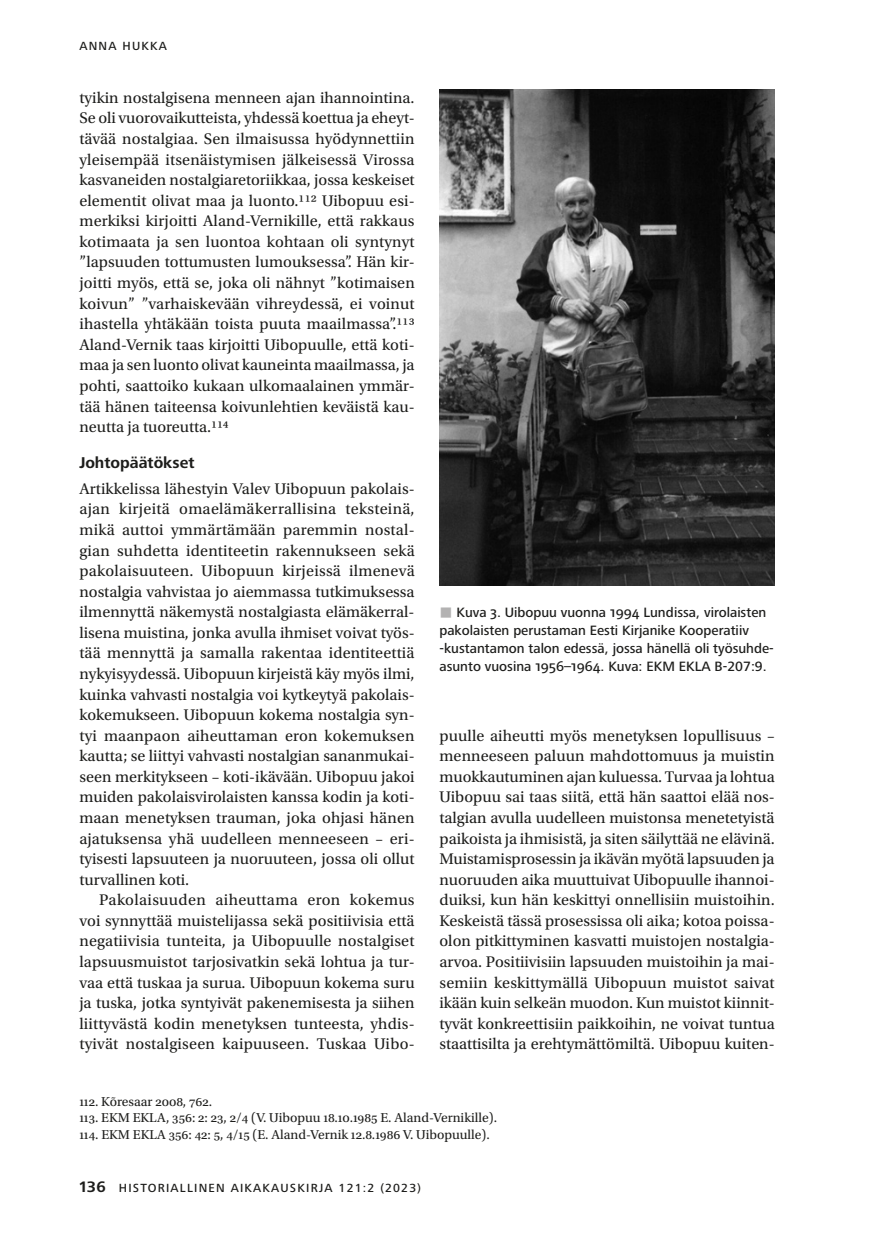
<style>
.page{position:relative;width:874px;height:1241px;background:#fff}
.page>*{position:absolute;margin:0;border:0;box-sizing:border-box;transform-origin:0 0}
.t1{font:16.1px/20.5px "Utopia Std";color:#1d1d1b;text-align:justify}
.t2{font:700 16.1px "Frutiger Next Pro";color:#1d1d1b}
.t3{font:500 14px/17.8px "Frutiger Next Pro";color:#1d1d1b}
.t4{font:13.65px/16.3px "Utopia Std";color:#1d1d1b}
.t5{font:500 12.25px "Frutiger Next Pro";letter-spacing:.1em;color:#1d1d1b}
.s1{font-size:16.62px}
.s2{color:#b3b2b2}
.s3{font-weight:700;font-size:15.75px}
</style>
<div class="page">
<img style="left:439px;top:89px;width:335px;height:496px">
<p class="t5" style="left:79px;top:39px;width:89px">ANNA HUKKA</p>
<p class="t1" style="left:79px;top:88px;width:336px">tyikin nostalgisena menneen ajan ihannointina.<br>Se oli vuorovaikutteista, yhdessä koettua ja eheyt&shy;tävää nostalgiaa. Sen ilmaisussa hyödynnettiin yleisempää itsenäistymisen jälkeisessä Virossa kasvaneiden nostalgiaretoriikkaa, jossa keskeiset elementit olivat maa ja luonto.<span class="s1">112</span> Uibopuu esi&shy;merkiksi kirjoitti Aland-Vernikille, että rakkaus kotimaata ja sen luontoa kohtaan oli syntynyt ”lapsuuden tottumusten lumouksessa”. Hän kir&shy;joitti myös, että se, joka oli nähnyt ”kotimaisen koivun” ”varhaiskevään vihreydessä, ei voinut ihastella yhtäkään toista puuta maailmassa”.<span class="s1">113<br></span>Aland-Vernik taas kirjoitti Uibopuulle, että koti&shy;maa ja sen luonto olivat kauneinta maailmassa, ja pohti, saattoiko kukaan ulkomaalainen ymmär&shy;tää hänen taiteensa koivunlehtien keväistä kau&shy;neutta ja tuoreutta.<span class="s1">114</span></p>
<p class="t2" style="left:79px;top:453px;width:116px">Johtopäätökset</p>
<p class="t1" style="left:79px;top:478px;width:336px">Artikkelissa lähestyin Valev Uibopuun pakolais&shy;ajan kirjeitä omaelämäkerrallisina teksteinä, mikä auttoi ymmärtämään paremmin nostal&shy;gian suhdetta identiteetin rakennukseen sekä pakolaisuuteen. Uibopuun kirjeissä ilmenevä nostalgia vahvistaa jo aiemmassa tutkimuksessa ilmennyttä näkemystä nostalgiasta elämäkerral&shy;lisena muistina, jonka avulla ihmiset voivat työs&shy;tää mennyttä ja samalla rakentaa identiteettiä nykyisyydessä. Uibopuun kirjeistä käy myös ilmi, kuinka vahvasti nostalgia voi kytkeytyä pakolais&shy;kokemukseen. Uibopuun kokema nostalgia syn&shy;tyi maanpaon aiheuttaman eron kokemuksen kautta; se liittyi vahvasti nostalgian sananmukai&shy;seen merkitykseen – koti-ikävään. Uibopuu jakoi muiden pakolaisvirolaisten kanssa kodin ja koti&shy;maan menetyksen trauman, joka ohjasi hänen ajatuksensa yhä uudelleen menneeseen – eri&shy;tyisesti lapsuuteen ja nuoruuteen, jossa oli ollut turvallinen koti.</p>
<p class="t1" style="left:79px;top:890px;width:336px;text-indent:20px">Pakolaisuuden aiheuttama eron kokemus voi synnyttää muistelijassa sekä positiivisia että negatiivisia tunteita, ja Uibopuulle nostalgiset lapsuusmuistot tarjosivatkin sekä lohtua ja tur&shy;vaa että tuskaa ja surua. Uibopuun kokema suru ja tuska, jotka syntyivät pakenemisesta ja siihen liittyvästä kodin menetyksen tunteesta, yhdis&shy;tyivät nostalgiseen kaipuuseen. Tuskaa Uibo-</p>
<p class="t3" style="left:439px;top:603px;width:335px"><span class="s2">■</span> Kuva 3. Uibopuu vuonna 1994 Lundissa, virolaisten pakolaisten perustaman Eesti Kirjanike Kooperatiiv -kustantamon talon edessä, jossa hänellä oli työsuhde&shy;asunto vuosina 1956–1964. Kuva: EKM EKLA B-207:9.</p>
<p class="t1" style="left:439px;top:725px;width:337px">puulle aiheutti myös menetyksen lopullisuus – menneeseen paluun mahdottomuus ja muistin muokkautuminen ajan kuluessa. Turvaa ja lohtua Uibopuu sai taas siitä, että hän saattoi elää nos&shy;talgian avulla uudelleen muistonsa menetetyistä paikoista ja ihmisistä, ja siten säilyttää ne elävinä.<br>Muistamisprosessin ja ikävän myötä lapsuuden ja nuoruuden aika muuttuivat Uibopuulle ihannoi&shy;duiksi, kun hän keskittyi onnellisiin muistoihin.<br>Keskeistä tässä prosessissa oli aika; kotoa poissa&shy;olon pitkittyminen kasvatti muistojen nostalgia&shy;arvoa. Positiivisiin lapsuuden muistoihin ja mai&shy;semiin keskittymällä Uibopuun muistot saivat ikään kuin selkeän muodon. Kun muistot kiinnit&shy;tyvät konkreettisiin paikkoihin, ne voivat tuntua staattisilta ja erehtymättömiltä. Uibopuu kuiten-</p>
<p class="t4" style="left:79px;top:1093px;width:419px">112. Kõresaar 2008, 762.<br>113. EKM EKLA, 356: 2: 23, 2/4 (V. Uibopuu 18.10.1985 E. Aland-Vernikille).<br>114. EKM EKLA 356: 42: 5, 4/15 (E. Aland-Vernik 12.8.1986 V. Uibopuulle).</p>
<p class="t5" style="left:79px;top:1180px;width:343px"><span class="s3">136</span> HISTORIALLINEN AIKAKAUSKIRJA 121:2 (2023)</p>
</div>
